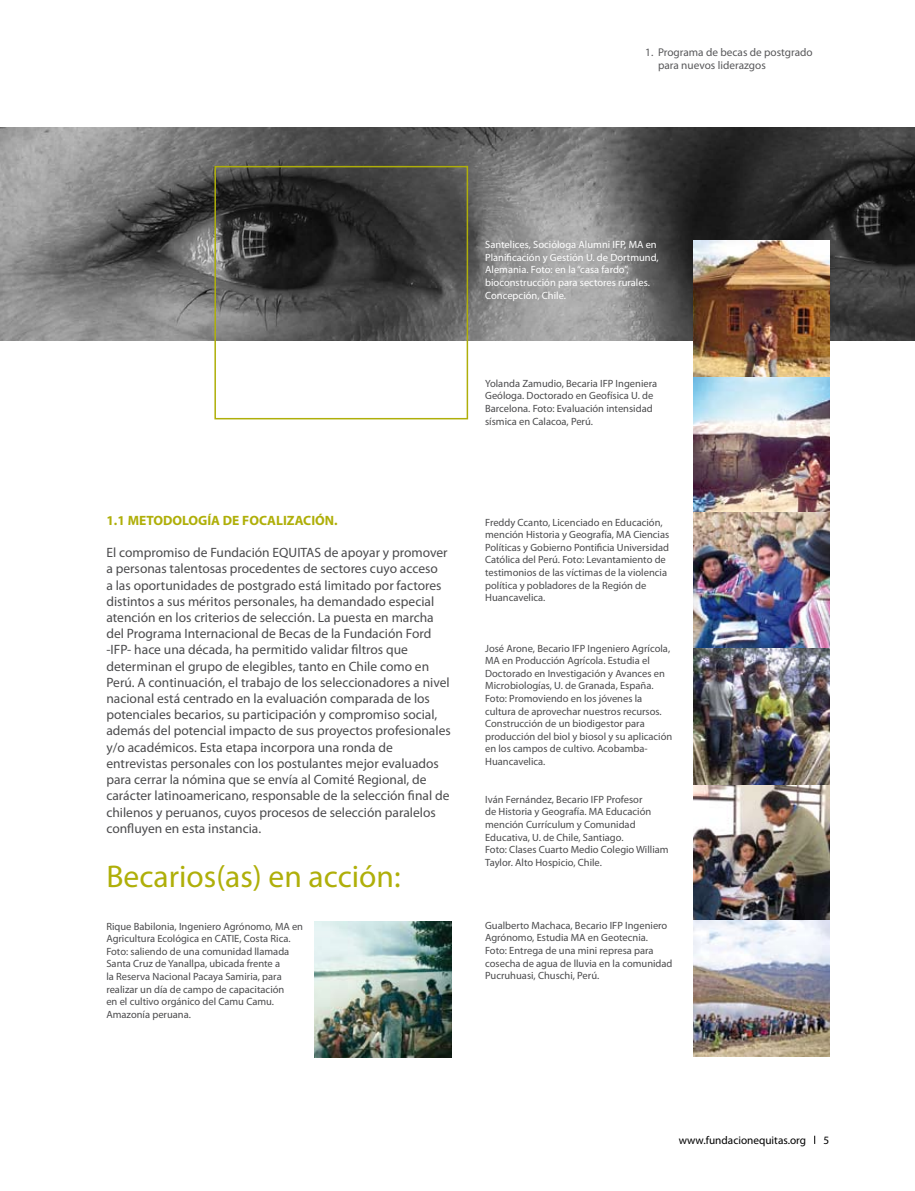
<style>
.page{position:relative;width:915px;height:1191px;background:#fff}
.page>*{position:absolute;margin:0;border:0;box-sizing:border-box;transform-origin:0 0}
.t1{font:31.5px "Myriad Pro";color:#afaf09}
.t2{font:13.5px/16.2px "Myriad Pro";color:#4b4b4d}
.t3{font:700 13.5px "Myriad Pro";color:#afaf09}
.t4{font:11.25px/13.5px "Myriad Pro";color:#58585a}
.t5{font:11.25px "Myriad Pro";color:#000}
.t6{font:10.5px/12.6px "Myriad Pro";color:#4b4b4d}
.t7{font:10.5px/12.6px "Myriad Pro";color:#fff}
</style>
<div class="page">
<img style="left:0;top:128px;width:914px;height:212px">
<div style="left:214px;top:166px;width:254px;height:253px;border:2px solid #afaf09"></div>
<img style="left:693px;top:240px;width:136px;height:817px">
<img style="left:315px;top:921px;width:136px;height:136px">
<p class="t4" style="left:657px;top:45px;width:156px;text-indent:-13px">1. Programa de becas de postgrado para nuevos liderazgos</p>
<p class="t7" style="left:485px;top:238px;width:175px">Santelices, Socióloga Alumni IFP, MA en Planificación y Gestión U. de Dortmund, Alemania. Foto: en la “casa fardo”, bioconstrucción para sectores rurales.<br>Concepción, Chile.</p>
<p class="t6" style="left:485px;top:377px;width:173px">Yolanda Zamudio, Becaria IFP Ingeniera Geóloga. Doctorado en Geofísica U. de Barcelona. Foto: Evaluación intensidad sísmica en Calacoa, Perú.</p>
<p class="t3" style="left:106px;top:511px;width:233px">1.1 METODOLOGÍA DE FOCALIZACIÓN.</p>
<p class="t2" style="left:106px;top:544px;width:346px">El compromiso de Fundación EQUITAS de apoyar y promover a personas talentosas procedentes de sectores cuyo acceso<br>a las oportunidades de postgrado está limitado por factores distintos a sus méritos personales, ha demandado especial atención en los criterios de selección. La puesta en marcha del Programa Internacional de Becas de la Fundación Ford -IFP- hace una década, ha permitido validar filtros que determinan el grupo de elegibles, tanto en Chile como en Perú. A continuación, el trabajo de los seleccionadores a nivel nacional está centrado en la evaluación comparada de los potenciales becarios, su participación y compromiso social, además del potencial impacto de sus proyectos profesionales y/o académicos. Esta etapa incorpora una ronda de entrevistas personales con los postulantes mejor evaluados para cerrar la nómina que se envía al Comité Regional, de carácter latinoamericano, responsable de la selección final de chilenos y peruanos, cuyos procesos de selección paralelos confluyen en esta instancia.</p>
<h1 class="t1" style="left:106px;top:856px;width:295px">Becarios(as) en acción:</h1>
<p class="t6" style="left:106px;top:919px;width:198px">Rique Babilonia, Ingeniero Agrónomo, MA en Agricultura Ecológica en CATIE, Costa Rica.<br>Foto: saliendo de una comunidad llamada Santa Cruz de Yanallpa, ubicada frente a<br>la Reserva Nacional Pacaya Samiria, para realizar un día de campo de capacitación<br>en el cultivo orgánico del Camu Camu.<br>Amazonía peruana.</p>
<p class="t6" style="left:485px;top:515px;width:186px">Freddy Ccanto, Licenciado en Educación, mención Historia y Geografía, MA Ciencias Políticas y Gobierno Pontificia Universidad Católica del Perú. Foto: Levantamiento de testimonios de las víctimas de la violencia política y pobladores de la Región de Huancavelica.</p>
<p class="t6" style="left:485px;top:641px;width:189px">José Arone, Becario IFP Ingeniero Agrícola, MA en Producción Agrícola. Estudia el Doctorado en Investigación y Avances en Microbiologías, U. de Granada, España.<br>Foto: Promoviendo en los jóvenes la cultura de aprovechar nuestros recursos.<br>Construcción de un biodigestor para producción del biol y biosol y su aplicación en los campos de cultivo. Acobamba-Huancavelica.</p>
<p class="t6" style="left:485px;top:793px;width:185px">Iván Fernández, Becario IFP Profesor<br>de Historia y Geografía. MA Educación mención Currículum y Comunidad Educativa, U. de Chile, Santiago.<br>Foto: Clases Cuarto Medio Colegio William Taylor. Alto Hospicio, Chile.</p>
<p class="t6" style="left:485px;top:919px;width:189px">Gualberto Machaca, Becario IFP Ingeniero Agrónomo, Estudia MA en Geotecnia.<br>Foto: Entrega de una mini represa para cosecha de agua de lluvia en la comunidad Pucruhuasi, Chuschi, Perú.</p>
<p class="t5" style="left:678px;top:1133px;width:129px">www.fundacionequitas.org</p>
<p class="t5" style="left:823px;top:1133px;width:7px">5</p>
</div>
